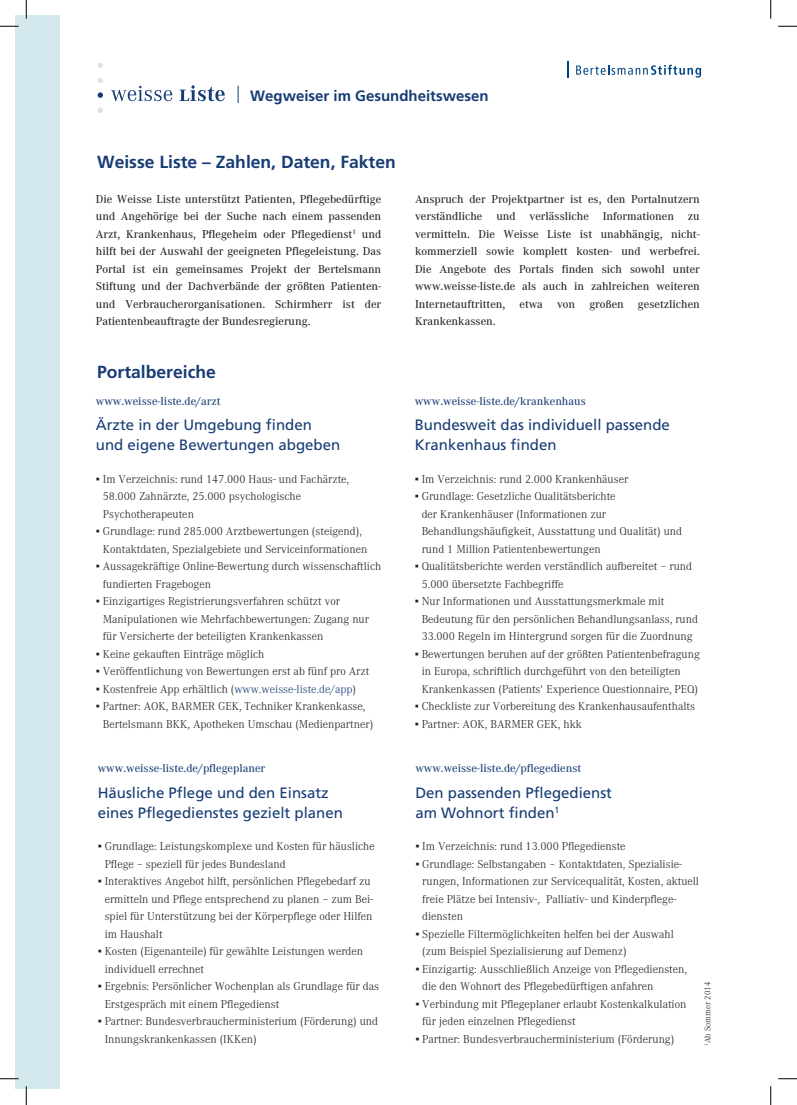
<style>
.page{position:relative;width:797px;height:1105px;background:#fff}
.page>*{position:absolute;margin:0;border:0;box-sizing:border-box;transform-origin:0 0}
.t1{font:700 17.5px "Frutiger";color:#173c75}
.t2{font:15px/20px "Frutiger";color:#173c75}
.t3{font:700 15px "Frutiger";color:#173c75}
.t4{font:300 11.88px/17.5px "Corporate A";color:#231f20}
.t5{font:500 11.88px/17.5px "Corporate A";color:#231f20;text-align:justify}
.t6{font:500 11.88px "Corporate A";color:#173c75}
.t7{font:300 8.75px "Corporate A";color:#231f20}
.s1{font-family:"Arial Narrow";font-weight:400}
.s2{color:#173c75}
</style>
<div class="page">
<div style="left:16px;top:16px;width:44px;height:1073px;background:#d2e8ec"></div>
<svg style="left:98px;top:92px;width:5px;height:6px"></svg>
<svg style="left:98px;top:78px;width:5px;height:5px"></svg>
<svg style="left:98px;top:63px;width:5px;height:5px"></svg>
<svg style="left:98px;top:108px;width:5px;height:5px"></svg>
<svg style="left:111px;top:86px;width:61px;height:15px"></svg>
<svg style="left:179px;top:85px;width:46px;height:16px"></svg>
<svg style="left:238px;top:86px;width:1px;height:17px"></svg>
<svg style="left:576px;top:65px;width:125px;height:13px"></svg>
<svg style="left:567px;top:62px;width:2px;height:16px"></svg>
<svg style="left:0;top:25px;width:19px;height:2px"></svg>
<svg style="left:778px;top:25px;width:19px;height:2px"></svg>
<svg style="left:0;top:1078px;width:19px;height:1px"></svg>
<svg style="left:778px;top:1078px;width:19px;height:1px"></svg>
<svg style="left:25px;top:0;width:2px;height:19px"></svg>
<svg style="left:25px;top:1086px;width:2px;height:19px"></svg>
<svg style="left:770px;top:0;width:1px;height:19px"></svg>
<svg style="left:770px;top:1086px;width:1px;height:19px"></svg>
<p class="t3" style="left:250px;top:87px;width:240px">Wegweiser im Gesundheitswesen</p>
<h1 class="t1" style="left:97px;top:151px;width:300px">Weisse Liste – Zahlen, Daten, Fakten</h1>
<p class="t5" style="left:96px;top:190px;width:287px">Die Weisse Liste unterstützt Patienten, Pflegebedürftige und Angehörige bei der Suche nach einem passenden Arzt, Krankenhaus, Pflegeheim oder Pflegedienst<sup>1</sup> und hilft bei der Auswahl der geeigneten Pflegeleistung. Das Portal ist ein gemeinsames Projekt der Bertelsmann Stiftung und der Dachverbände der größten Patienten&shy;und Verbraucherorganisationen. Schirmherr ist der Patientenbeauftragte der Bundesregierung.</p>
<p class="t5" style="left:415px;top:190px;width:286px">Anspruch der Projektpartner ist es, den Portalnutzern verständliche und verlässliche Informationen zu vermitteln. Die Weisse Liste ist unabhängig, nicht&shy;kommerziell sowie komplett kosten- und werbefrei.<br>Die Angebote des Portals finden sich sowohl unter www.weisse-liste.de als auch in zahlreichen weiteren Internetauftritten, etwa von großen gesetzlichen Krankenkassen.</p>
<h1 class="t1" style="left:97px;top:361px;width:120px">Portalbereiche</h1>
<p class="t6" style="left:96px;top:395px;width:126px">www.weisse-liste.de/arzt</p>
<p class="t2" style="left:96px;top:415px;width:246px">Ärzte in der Umgebung finden und eigene Bewertungen abgeben</p>
<p class="t4" style="left:103px;top:470px;width:248px;text-indent:-7px"><span class="s1">▪</span> Im Verzeichnis: rund 147.000 Haus- und Fachärzte,<br>58.000 Zahnärzte, 25.000 psychologische<br>Psychotherapeuten</p>
<p class="t4" style="left:96px;top:523px;width:273px;text-align:center"><span class="s1">▪</span> Grundlage: rund 285.000 Arztbewertungen (steigend),<br>Kontaktdaten, Spezialgebiete und Serviceinformationen</p>
<p class="t4" style="left:103px;top:558px;width:280px;text-indent:-7px"><span class="s1">▪</span> Aussagekräftige Online-Bewertung durch wissenschaftlich fundierten Fragebogen</p>
<p class="t4" style="left:103px;top:593px;width:268px;text-indent:-7px"><span class="s1">▪</span> Einzigartiges Registrierungsverfahren schützt vor<br>Manipulationen wie Mehrfachbewertungen: Zugang nur für Versicherte der beteiligten Krankenkassen</p>
<p class="t4" style="left:96px;top:645px;width:170px"><span class="s1">▪</span> Keine gekauften Einträge möglich</p>
<p class="t4" style="left:96px;top:663px;width:275px"><span class="s1">▪</span> Veröffentlichung von Bewertungen erst ab fünf pro Arzt</p>
<p class="t4" style="left:96px;top:680px;width:262px"><span class="s1">▪</span> Kostenfreie App erhältlich (<span class="s2">www.weisse-liste.de/app</span>)</p>
<p class="t4" style="left:103px;top:698px;width:272px;text-indent:-7px"><span class="s1">▪</span> Partner: AOK, BARMER GEK, Techniker Krankenkasse,<br>Bertelsmann BKK, Apotheken Umschau (Medienpartner)</p>
<p class="t6" style="left:98px;top:761px;width:169px">www.weisse-liste.de/pflegeplaner</p>
<p class="t2" style="left:98px;top:782px;width:247px">Häusliche Pflege und den Einsatz eines Pflegedienstes gezielt planen</p>
<p class="t4" style="left:105px;top:838px;width:271px;text-indent:-7px"><span class="s1">▪</span> Grundlage: Leistungskomplexe und Kosten für häusliche<br>Pflege – speziell für jedes Bundesland</p>
<p class="t4" style="left:105px;top:873px;width:270px;text-indent:-7px"><span class="s1">▪</span> Interaktives Angebot hilft, persönlichen Pflegebedarf zu ermitteln und Pflege entsprechend zu planen – zum Bei&shy;spiel für Unterstützung bei der Körperpflege oder Hilfen im Haushalt</p>
<p class="t4" style="left:105px;top:943px;width:260px;text-indent:-7px"><span class="s1">▪</span> Kosten (Eigenanteile) für gewählte Leistungen werden individuell errechnet</p>
<p class="t4" style="left:105px;top:978px;width:276px;text-indent:-7px"><span class="s1">▪</span> Ergebnis: Persönlicher Wochenplan als Grundlage für das<br>Erstgespräch mit einem Pflegedienst</p>
<p class="t4" style="left:105px;top:1013px;width:275px;text-indent:-7px"><span class="s1">▪</span> Partner: Bundesverbraucherministerium (Förderung) und<br>Innungskrankenkassen (IKKen)</p>
<p class="t6" style="left:415px;top:394px;width:173px">www.weisse-liste.de/krankenhaus</p>
<p class="t2" style="left:415px;top:415px;width:257px">Bundesweit das individuell passende<br>Krankenhaus finden</p>
<p class="t4" style="left:415px;top:470px;width:215px"><span class="s1">▪</span> Im Verzeichnis: rund 2.000 Krankenhäuser</p>
<p class="t4" style="left:421px;top:488px;width:262px;text-indent:-7px"><span class="s1">▪</span> Grundlage: Gesetzliche Qualitätsberichte<br>der Krankenhäuser (Informationen zur Behandlungshäufigkeit, Ausstattung und Qualität) und rund 1 Million Patientenbewertungen</p>
<p class="t4" style="left:421px;top:558px;width:272px;text-indent:-7px"><span class="s1">▪</span> Qualitätsberichte werden verständlich aufbereitet – rund<br>5.000 übersetzte Fachbegriffe</p>
<p class="t4" style="left:421px;top:593px;width:278px;text-indent:-7px"><span class="s1">▪</span> Nur Informationen und Ausstattungsmerkmale mit<br>Bedeutung für den persönlichen Behandlungsanlass, rund<br>33.000 Regeln im Hintergrund sorgen für die Zuordnung</p>
<p class="t4" style="left:421px;top:645px;width:280px;text-indent:-7px"><span class="s1">▪</span> Bewertungen beruhen auf der größten Patientenbefragung in Europa, schriftlich durchgeführt von den beteiligten<br>Krankenkassen (Patients‘ Experience Questionnaire, PEQ)</p>
<p class="t4" style="left:415px;top:698px;width:282px"><span class="s1">▪</span> Checkliste zur Vorbereitung des Krankenhausaufenthalts</p>
<p class="t4" style="left:415px;top:715px;width:168px"><span class="s1">▪</span> Partner: AOK, BARMER GEK, hkk</p>
<p class="t6" style="left:415px;top:761px;width:167px">www.weisse-liste.de/pflegedienst</p>
<p class="t2" style="left:415px;top:782px;width:198px">Den passenden Pflegedienst am Wohnort finden<sup>1</sup></p>
<p class="t4" style="left:415px;top:838px;width:212px"><span class="s1">▪</span> Im Verzeichnis: rund 13.000 Pflegedienste</p>
<p class="t4" style="left:422px;top:855px;width:278px;text-indent:-7px"><span class="s1">▪</span> Grundlage: Selbstangaben – Kontaktdaten, Spezialisie&shy;rungen, Informationen zur Servicequalität, Kosten, aktuell freie Plätze bei Intensiv-, Palliativ- und Kinderpflege&shy;diensten</p>
<p class="t4" style="left:422px;top:925px;width:253px;text-indent:-7px"><span class="s1">▪</span> Spezielle Filtermöglichkeiten helfen bei der Auswahl (zum Beispiel Spezialisierung auf Demenz)</p>
<p class="t4" style="left:422px;top:960px;width:266px;text-indent:-7px"><span class="s1">▪</span> Einzigartig: Ausschließlich Anzeige von Pflegediensten, die den Wohnort des Pflegebedürftigen anfahren</p>
<p class="t4" style="left:422px;top:995px;width:266px;text-indent:-7px"><span class="s1">▪</span> Verbindung mit Pflegeplaner erlaubt Kostenkalkulation für jeden einzelnen Pflegedienst</p>
<p class="t4" style="left:415px;top:1030px;width:260px"><span class="s1">▪</span> Partner: Bundesverbraucherministerium (Förderung)</p>
<p class="t7" style="left:703px;top:1046px;width:65px;rotate:-90deg"><sup>1</sup>Ab Sommer 2014</p>
</div>
